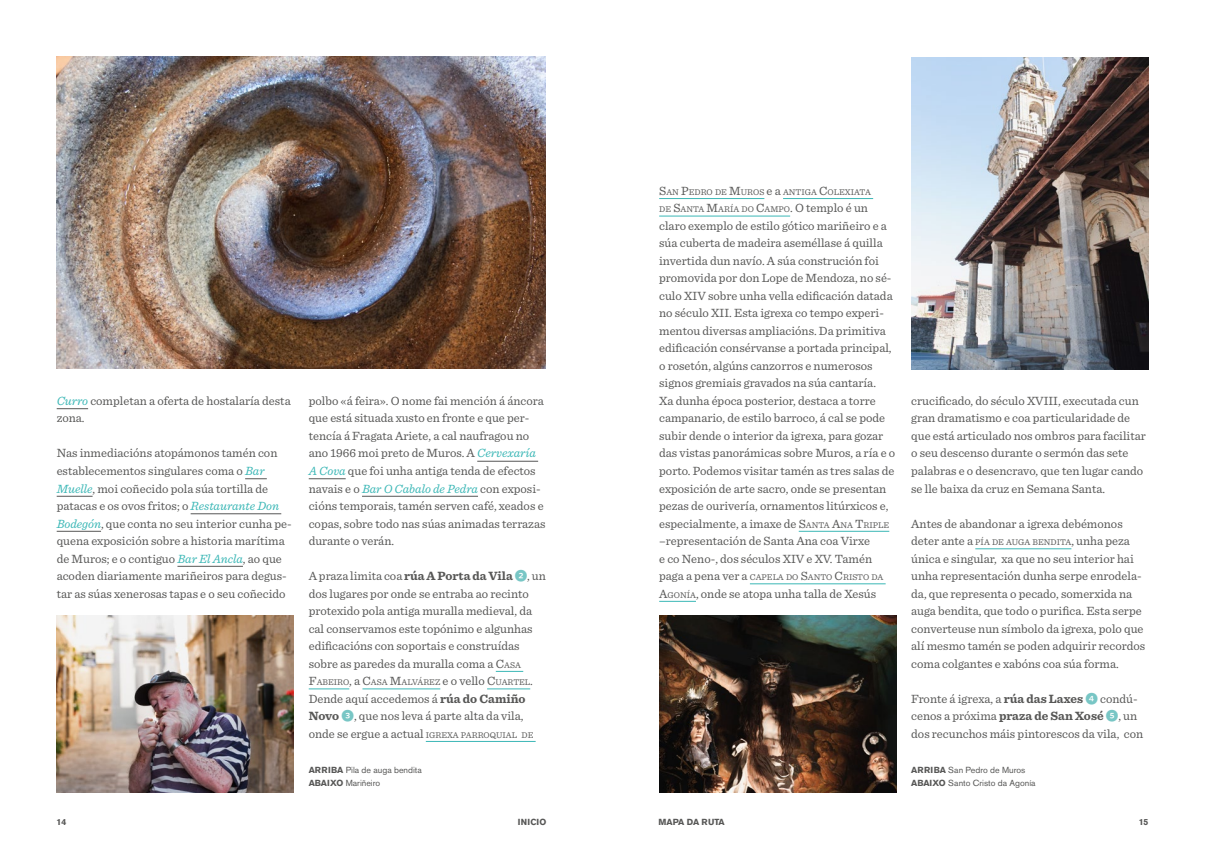
<style>
.page{position:relative;width:1205px;height:851px;background:#fff}
.page>*{position:absolute;margin:0;border:0;box-sizing:border-box;transform-origin:0 0}
.Intro{font:12.5px/17.5px "Sentinel";color:#575756}
.t1{font:8.75px/17.5px "Sentinel";color:#575756}
.t2{font:8.75px/13.8px "Akzidenz Grotesk BE";color:#575756}
.t3{font:700 8.75px "Akzidenz Grotesk BE";color:#575756}
.s1{font-style:italic;color:#3bb7b6}
.s2{font-size:12.5px}
.s3{font-style:inherit}
.s4{font-size:8.75px}
.s5{font-weight:700}
.s6{font-family:"Whitney Index Black Round Bd";color:#78c6c5}
</style>
<div class="page">
<img style="left:659px;top:615px;width:237px;height:177px">
<img style="left:911px;top:57px;width:237px;height:313px">
<hr style="left:659px;top:198px;width:105px;height:1px;background:#3bb7b6">
<hr style="left:783px;top:198px;width:90px;height:1px;background:#3bb7b6">
<hr style="left:659px;top:216px;width:131px;height:1px;background:#3bb7b6">
<hr style="left:799px;top:531px;width:90px;height:1px;background:#3bb7b6">
<hr style="left:750px;top:583px;width:135px;height:1px;background:#3bb7b6">
<hr style="left:659px;top:601px;width:37px;height:1px;background:#3bb7b6">
<hr style="left:975px;top:548px;width:96px;height:1px;background:#3bb7b6">
<img style="left:57px;top:615px;width:237px;height:177px">
<img style="left:57px;top:57px;width:489px;height:311px">
<hr style="left:57px;top:408px;width:31px;height:1px;background:#575756">
<svg style="left:245px;top:478px;width:22px;height:1px"></svg>
<hr style="left:57px;top:496px;width:36px;height:1px;background:#575756">
<hr style="left:191px;top:513px;width:90px;height:1px;background:#575756">
<hr style="left:57px;top:531px;width:44px;height:1px;background:#575756">
<hr style="left:177px;top:566px;width:66px;height:1px;background:#575756">
<hr style="left:477px;top:461px;width:61px;height:1px;background:#575756">
<hr style="left:309px;top:478px;width:37px;height:1px;background:#575756">
<hr style="left:362px;top:496px;width:116px;height:1px;background:#575756">
<svg style="left:496px;top:671px;width:27px;height:1px"></svg>
<hr style="left:309px;top:688px;width:40px;height:1px;background:#3bb7b6">
<hr style="left:362px;top:688px;width:78px;height:1px;background:#3bb7b6">
<hr style="left:487px;top:688px;width:43px;height:1px;background:#3bb7b6">
<hr style="left:426px;top:741px;width:110px;height:1px;background:#3bb7b6">
<p class="Intro" style="left:57px;top:391px;width:235px"><span class="s1">Curro</span> completan a oferta de hostalaría desta zona.</p>
<p class="Intro" style="left:57px;top:443px;width:236px">Nas inmediacións atopámonos tamén con establecementos singulares coma o <span class="s1">Bar Muelle</span>, moi coñecido pola súa tortilla de patacas e os ovos fritos; o <span class="s1">Restaurante Don Bodegón</span>, que conta no seu interior cunha pe&shy;quena exposición sobre a historia marítima de Muros; e o contiguo <span class="s1">Bar El Ancla</span>, ao que acoden diariamente mariñeiros para degus&shy;tar as súas xenerosas tapas e o seu coñecido</p>
<p class="t1" style="left:659px;top:182px;width:213px"><span class="s2">S</span>AN <span class="s2">P</span>EDRO DE <span class="s2">M</span>UROS <span class="s2">e a</span> ANTIGA <span class="s2">C</span>OLEXIATA<br>DE <span class="s2">S</span>ANTA <span class="s2">M</span>ARÍA DO <span class="s2">C</span>AMPO<span class="s2">. O templo é un</span></p>
<p class="Intro" style="left:659px;top:216px;width:238px">claro exemplo de estilo gótico mariñeiro e a súa cuberta de madeira aseméllase á quilla invertida dun navío. A súa construción foi promovida por don Lope de Mendoza, no sé&shy;culo XIV sobre unha vella edificación datada no século XII. Esta igrexa co tempo experi&shy;mentou diversas ampliacións. Da primitiva edificación consérvanse a portada principal, o rosetón, algúns canzorros e numerosos signos gremiais gravados na súa cantaría.<br>Xa dunha época posterior, destaca a torre campanario, de estilo barroco, á cal se pode subir dende o interior da igrexa, para gozar das vistas panorámicas sobre Muros, a ría e o porto. Podemos visitar tamén as tres salas de exposición de arte sacro, onde se presentan pezas de ourivería, ornamentos litúrxicos e, especialmente, a imaxe de <span class="s3">S</span><span class="s4">ANTA</span> <span class="s3">A</span><span class="s4">NA</span> <span class="s3">T</span><span class="s4">RIPLE </span>–representación de Santa Ana coa Virxe<br>e co Neno-, dos séculos XIV e XV. Tamén</p>
<p class="t1" style="left:659px;top:567px;width:226px"><span class="s2">paga a pena ver a</span> CAPELA DO <span class="s2">S</span>ANTO <span class="s2">C</span>RISTO DA</p>
<p class="Intro" style="left:659px;top:583px;width:219px"><span class="s3">A</span><span class="s4">GONÍA</span>, onde se atopa unha talla de Xesús</p>
<p class="Intro" style="left:309px;top:391px;width:238px">polbo «á feira». O nome fai mención á áncora que está situada xusto en fronte e que per&shy;tencía á Fragata Ariete, a cal naufragou no ano 1966 moi preto de Muros. A <span class="s1">Cervexaría A Cova</span> que foi unha antiga tenda de efectos navais e o <span class="s1">Bar O Cabalo de Pedra</span> con exposi&shy;cións temporais, tamén serven café, xeados e copas, sobre todo nas súas animadas terrazas durante o verán.</p>
<p class="Intro" style="left:309px;top:566px;width:238px">A praza limita coa <span class="s5">rúa A Porta da Vila</span> <span class="s6">2</span>, un dos lugares por onde se entraba ao recinto protexido pola antiga muralla medieval, da cal conservamos este topónimo e algunhas edificacións con soportais e construídas sobre as paredes da muralla coma a <span class="s3">C</span><span class="s4">ASA</span></p>
<p class="t1" style="left:309px;top:672px;width:226px"><span class="s2">F</span>ABEIRO<span class="s2">, a</span> <span class="s2">C</span>ASA <span class="s2">M</span>ALVÁREZ <span class="s2">e o vello</span> <span class="s2">C</span>UARTEL<span class="s2">.</span></p>
<p class="Intro" style="left:309px;top:688px;width:226px">Dende aquí accedemos á <span class="s5">rúa do Camiño<br>Novo</span> <span class="s6">3</span>, que nos leva á parte alta da vila, onde se ergue a actual <span class="s4">IGREXA PARROQUIAL DE</span></p>
<p class="t2" style="left:309px;top:762px;width:115px"><span class="s5">ARRIBA</span> Pila de auga bendita<br><span class="s5">ABAIXO</span> Mariñeiro</p>
<p class="t2" style="left:911px;top:762px;width:126px"><span class="s5">ARRIBA</span> San Pedro de Muros<br><span class="s5">ABAIXO</span> Santo Cristo da Agonía</p>
<p class="Intro" style="left:911px;top:391px;width:236px">crucificado, do século XVIII, executada cun gran dramatismo e coa particularidade de que está articulado nos ombros para facilitar o seu descenso durante o sermón das sete palabras e o desencravo, que ten lugar cando se lle baixa da cruz en Semana Santa.</p>
<p class="Intro" style="left:911px;top:513px;width:236px">Antes de abandonar a igrexa debémonos deter ante a <span class="s4">PÍA DE AUGA BENDITA</span>, unha peza única e singular, xa que no seu interior hai unha representación dunha serpe enrodela&shy;da, que representa o pecado, somerxida na auga bendita, que todo o purifica. Esta serpe converteuse nun símbolo da igrexa, polo que alí mesmo tamén se poden adquirir recordos coma colgantes e xabóns coa súa forma.</p>
<p class="Intro" style="left:911px;top:688px;width:233px">Fronte á igrexa, a <span class="s5">rúa das Laxes</span> <span class="s6">4</span> condú&shy;cenos a próxima <span class="s5">praza de San Xosé</span> <span class="s6">5</span>, un dos recunchos máis pintorescos da vila, con</p>
<p class="t3" style="left:56px;top:817px;width:11px">14</p>
<p class="t3" style="left:518px;top:817px;width:30px">INICIO</p>
<p class="t3" style="left:658px;top:817px;width:68px">MAPA DA RUTA</p>
<p class="t3" style="left:1138px;top:817px;width:11px">15</p>
</div>
